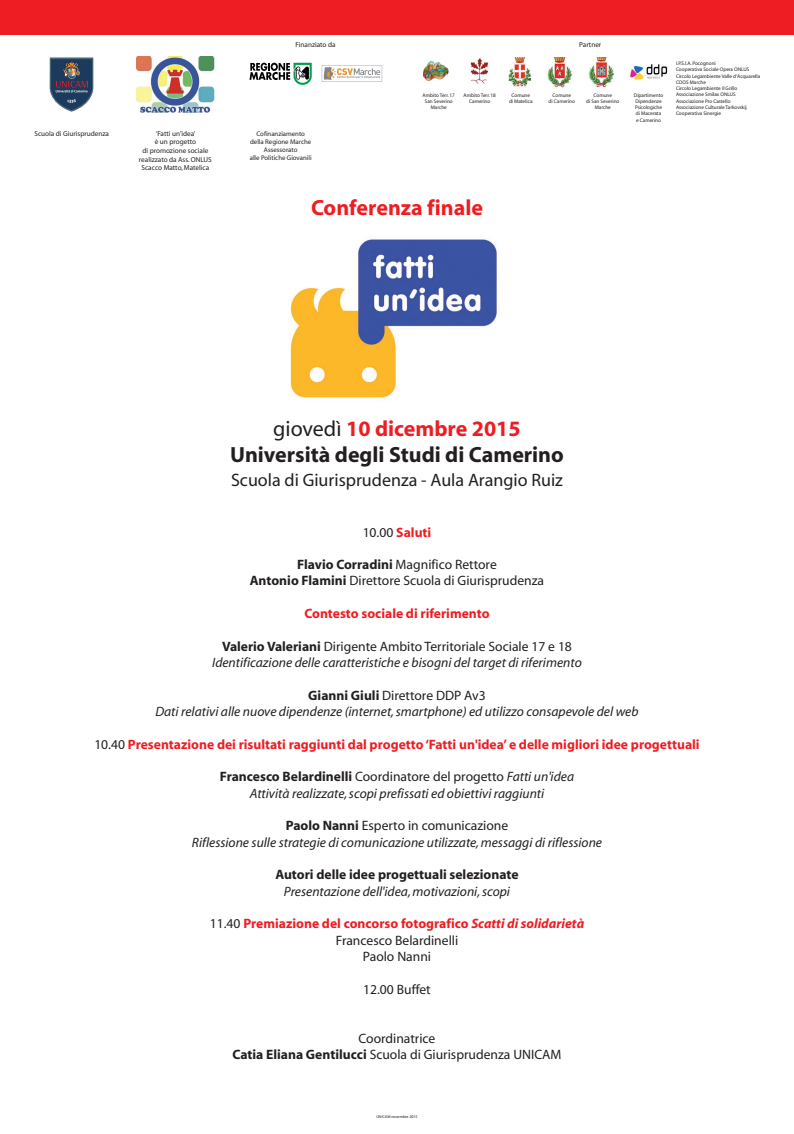
<style>
.page{position:relative;width:794px;height:1134px;background:#fff}
.page>*{position:absolute;margin:0;border:0;box-sizing:border-box;transform-origin:0 0}
.t1{font:700 22px/26.4px "Myriad";color:#231f20;text-align:center}
.t2{font:700 22px "Myriad";color:#ee1d23}
.t3{font:18px "Myriad";color:#231f20}
.t4{font:italic 13.6px/16.3px "Myriad";color:#231f20;text-align:center}
.t5{font:13.6px/16.3px "Myriad";color:#231f20;text-align:center}
.t6{font:700 13.6px "Myriad";color:#ee1d23}
.t7{font:700 13.6px "Myriad";color:#231f20}
.t8{font:7.2px/8.6px "Myriad";color:#231f20;text-align:center}
.t9{font:6.8px/8.2px "Myriad";color:#231f20;text-align:center}
.t10{font:5.2px/6.2px "Myriad";color:#231f20;text-align:center}
.t11{font:4px "Myriad";color:#231f20}
.s1{font-weight:400}
.s2{color:#ee1d23}
.s3{font-weight:400;color:#231f20}
.s4{font-weight:700}
.s5{font-weight:700;font-style:normal}
.s6{font-style:normal}
.s7{font-weight:700;color:#ee1d23}
.s8{font-weight:700;font-style:italic;color:#ee1d23}
</style>
<div class="page">
<img style="left:290px;top:239px;width:207px;height:159px">
<div style="left:0;top:0;width:794px;height:34px;background:#ee1d23"></div>
<svg style="left:49px;top:57px;width:45px;height:55px;background:#58667b"></svg>
<img style="left:137px;top:56px;width:78px;height:56px">
<img style="left:423px;top:57px;width:245px;height:31px">
<svg style="left:249px;top:62px;width:63px;height:23px"></svg>
<svg style="left:322px;top:65px;width:60px;height:17px"></svg>
<p class="t8" style="left:34px;top:130px;width:76px">Scuola di Giurisprudenza</p>
<p class="t8" style="left:295px;top:41px;width:42px">Finanziato da</p>
<p class="t8" style="left:579px;top:41px;width:23px">Partner</p>
<p class="t8" style="left:139px;top:130px;width:74px">‘Fatti un'idea’<br>è un progetto<br>di promozione sociale realizzato da Ass.ONLUS<br>Scacco Matto, Matelica</p>
<p class="t9" style="left:250px;top:130px;width:63px">Cofinanziamento della Regione Marche<br>Assessorato<br>alle Politiche Giovanili</p>
<p class="t10" style="left:422px;top:92px;width:34px">Ambito Terr. 17<br>San Severino<br>Marche</p>
<p class="t10" style="left:463px;top:92px;width:34px">Ambito Terr. 18<br>Camerino</p>
<p class="t10" style="left:509px;top:92px;width:25px">Comune di Matelica</p>
<p class="t10" style="left:548px;top:92px;width:28px">Comune<br>di Camerino</p>
<p class="t10" style="left:586px;top:92px;width:35px">Comune<br>di San Severino<br>Marche</p>
<h1 class="t2" style="left:311px;top:199px;width:173px">Conferenza finale</h1>
<p class="t10" style="left:634px;top:92px;width:31px;text-align:left">Dipartimento<br>Dipendenze<br>Psicologiche di Macerata<br>e Camerino</p>
<p class="t10" style="left:676px;top:61px;width:86px;text-align:left">I.P.S.I.A.Pocognoni<br>Cooperativa Sociale Opera ONLUS<br>Circolo Legambiente Valle d’Acquarella<br>COOS Marche<br>Circolo Legambiente Il Grillo<br>Associazione Smilax ONLUS<br>Associazione Pro Castello<br>Associazione Culturale Tarkovskij<br>Cooperativa Sinergie</p>
<h1 class="t1" style="left:230px;top:417px;width:335px"><span class="s1">giovedì</span> <span class="s2">10 dicembre 2015<br></span>Università degli Studi di Camerino</h1>
<h2 class="t3" style="left:231px;top:473px;width:333px">Scuola di Giurisprudenza - Aula Arangio Ruiz</h2>
<p class="t6" style="left:363px;top:527px;width:70px"><span class="s3">10.00</span> Saluti</p>
<p class="t5" style="left:250px;top:558px;width:296px"><span class="s4">Flavio Corradini</span> Magnifico Rettore<br><span class="s4">Antonio Flamini</span> Direttore Scuola di Giurisprudenza</p>
<p class="t6" style="left:304px;top:608px;width:187px">Contesto sociale di riferimento</p>
<p class="t4" style="left:212px;top:639px;width:371px"><span class="s5">Valerio Valeriani</span> <span class="s6">Dirigente Ambito Territoriale Sociale 17 e 18<br></span>Identificazione delle caratteristiche e bisogni del target di riferimento</p>
<p class="t4" style="left:155px;top:688px;width:485px"><span class="s5">Gianni Giuli</span> <span class="s6">Direttore DDP Av3<br></span>Dati relativi alle nuove dipendenze (internet,smartphone) ed utilizzo consapevole del web</p>
<p class="t6" style="left:94px;top:739px;width:607px"><span class="s3">10.40</span> Presentazione dei risultati raggiunti dal progetto‘Fatti un'idea’ e delle migliori idee progettuali</p>
<p class="t4" style="left:220px;top:770px;width:356px"><span class="s5">Francesco Belardinelli</span> <span class="s6">Coordinatore del progetto</span> Fatti un'idea<br>Attività realizzate,scopi prefissati ed obiettivi raggiunti</p>
<p class="t4" style="left:192px;top:819px;width:412px"><span class="s5">Paolo Nanni</span> <span class="s6">Esperto in comunicazione<br></span>Riflessione sulle strategie di comunicazione utilizzate,messaggi di riflessione</p>
<p class="t7" style="left:275px;top:870px;width:245px">Autori delle idee progettuali selezionate</p>
<p class="t4" style="left:284px;top:884px;width:228px">Presentazione dell'idea,motivazioni,scopi</p>
<p class="t5" style="left:210px;top:917px;width:376px">11.40 <span class="s7">Premiazione del concorso fotografico</span> <span class="s8">Scatti di solidarietà<br></span>Francesco Belardinelli<br>Paolo Nanni</p>
<p class="t5" style="left:363px;top:982px;width:69px">12.00 Buffet</p>
<p class="t5" style="left:232px;top:1031px;width:331px">Coordinatrice<br><span class="s4">Catia Eliana Gentilucci</span> Scuola di Giurisprudenza UNICAM</p>
<p class="t11" style="left:376px;top:1115px;width:43px">UNICAM novembre 2015</p>
</div>
